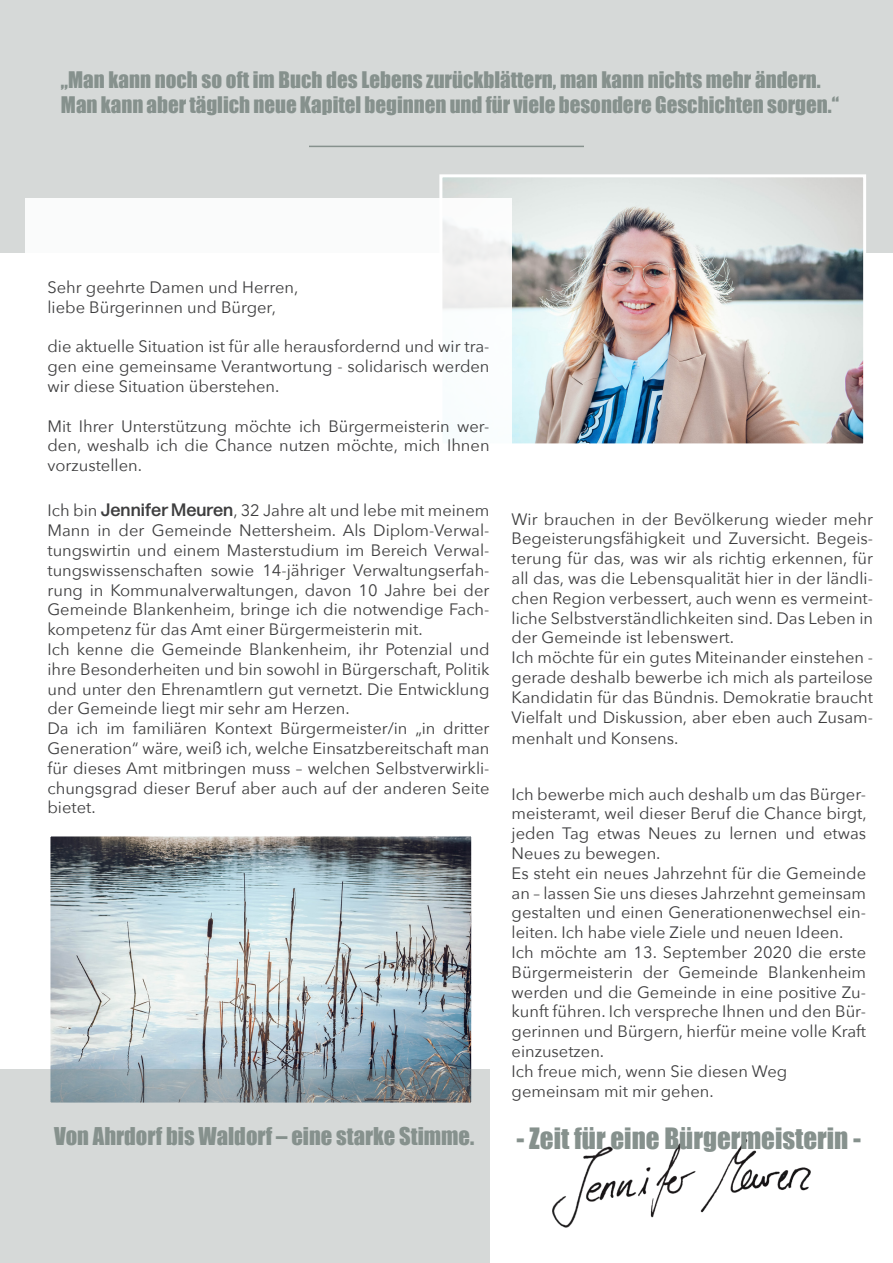
<style>
.page{position:relative;width:893px;height:1263px;background:#fff}
.page>*{position:absolute;margin:0;border:0;box-sizing:border-box;transform-origin:0 0}
.t1{font:27px "Impact";color:#86918d}
.t2{font:22.5px "Impact";color:#86918d}
.t3{font:21px "Impact";color:#86918d}
.t4{font:16.5px/19.8px "Avenir Next";color:#3e3e3f;text-align:justify}
.s1{font-family:"Forma DJR Micro";font-weight:500;font-size:18px}
</style>
<div class="page">
<img style="left:51px;top:837px;width:419px;height:232px">
<div style="left:47px;top:833px;width:427px;height:272px;border:3px solid #fff"></div>
<div style="left:0;top:0;width:893px;height:252px;background:#d6d9d8"></div>
<img style="left:553px;top:1139px;width:258px;height:89px">
<img style="left:443px;top:178px;width:419px;height:264px">
<div style="left:439px;top:174px;width:427px;height:272px;border:3px solid #fff"></div>
<hr style="left:309px;top:146px;width:275px;height:1px;background:#86918d">
<div style="left:25px;top:198px;width:487px;height:431px;background:#fff"></div>
<svg style="left:0;top:1069px;width:490px;height:194px;background:#c9cece"></svg>
<p class="t3" style="left:61px;top:63px;width:761px">„Man kann noch so oft im Buch des Lebens zurückblättern, man kann nichts mehr ändern.</p>
<p class="t3" style="left:61px;top:88px;width:779px">Man kann aber täglich neue Kapitel beginnen und für viele besondere Geschichten sorgen.“</p>
<p class="t4" style="left:47px;top:277px;width:252px">Sehr geehrte Damen und Herren,</p>
<p class="t4" style="left:47px;top:296px;width:230px">liebe Bürgerinnen und Bürger,</p>
<p class="t4" style="left:47px;top:336px;width:444px">die aktuelle Situation ist für alle herausfordernd und wir tra&shy;gen eine gemeinsame Verantwortung - solidarisch werden wir diese Situation überstehen.</p>
<p class="t4" style="left:47px;top:415px;width:444px">Mit Ihrer Unterstützung möchte ich Bürgermeisterin wer&shy;den, weshalb ich die Chance nutzen möchte, mich Ihnen vorzustellen.</p>
<p class="t4" style="left:47px;top:500px;width:444px">Ich bin <span class="s1">Jennifer Meuren</span>, 32 Jahre alt und lebe mit meinem Mann in der Gemeinde Nettersheim. Als Diplom-Verwal&shy;tungswirtin und einem Masterstudium im Bereich Verwal&shy;tungswissenschaften sowie 14-jähriger Verwaltungserfah&shy;rung in Kommunalverwaltungen, davon 10 Jahre bei der Gemeinde Blankenheim, bringe ich die notwendige Fach&shy;kompetenz für das Amt einer Bürgermeisterin mit.</p>
<p class="t4" style="left:47px;top:639px;width:444px">Ich kenne die Gemeinde Blankenheim, ihr Potenzial und ihre Besonderheiten und bin sowohl in Bürgerschaft, Politik und unter den Ehrenamtlern gut vernetzt. Die Entwicklung der Gemeinde liegt mir sehr am Herzen.</p>
<p class="t4" style="left:47px;top:718px;width:444px">Da ich im familiären Kontext Bürgermeister/in „in dritter Generation“ wäre, weiß ich, welche Einsatzbereitschaft man für dieses Amt mitbringen muss – welchen Selbstverwirkli&shy;chungsgrad dieser Beruf aber auch auf der anderen Seite bietet.</p>
<p class="t4" style="left:512px;top:508px;width:363px">Wir brauchen in der Bevölkerung wieder mehr Begeisterungsfähigkeit und Zuversicht. Begeis&shy;terung für das, was wir als richtig erkennen, für all das, was die Lebensqualität hier in der ländli&shy;chen Region verbessert, auch wenn es vermeint&shy;liche Selbstverständlichkeiten sind. Das Leben in der Gemeinde ist lebenswert.</p>
<p class="t4" style="left:512px;top:647px;width:363px">Ich möchte für ein gutes Miteinander einstehen - gerade deshalb bewerbe ich mich als parteilose Kandidatin für das Bündnis. Demokratie braucht Vielfalt und Diskussion, aber eben auch Zusam-</p>
<p class="t4" style="left:512px;top:728px;width:168px">menhalt und Konsens.</p>
<p class="t4" style="left:512px;top:783px;width:357px">Ich bewerbe mich auch deshalb um das Bürger&shy;meisteramt, weil dieser Beruf die Chance birgt, jeden Tag etwas Neues zu lernen und etwas Neues zu bewegen.</p>
<p class="t4" style="left:512px;top:862px;width:356px">Es steht ein neues Jahrzehnt für die Gemeinde an – lassen Sie uns dieses Jahrzehnt gemeinsam gestalten und einen Generationenwechsel ein&shy;leiten. Ich habe viele Ziele und neuen Ideen.</p>
<p class="t4" style="left:512px;top:941px;width:356px">Ich möchte am 13. September 2020 die erste Bürgermeisterin der Gemeinde Blankenheim werden und die Gemeinde in eine positive Zu&shy;kunft führen. Ich verspreche Ihnen und den Bür&shy;gerinnen und Bürgern, hierfür meine volle Kraft einzusetzen.</p>
<p class="t4" style="left:512px;top:1060px;width:277px">Ich freue mich, wenn Sie diesen Weg</p>
<p class="t4" style="left:512px;top:1080px;width:204px">gemeinsam mit mir gehen.</p>
<p class="t2" style="left:54px;top:1119px;width:422px">Von Ahrdorf bis Waldorf – eine starke Stimme.</p>
<p class="t1" style="left:517px;top:1117px;width:346px">- Zeit für eine Bürgermeisterin -</p>
</div>
